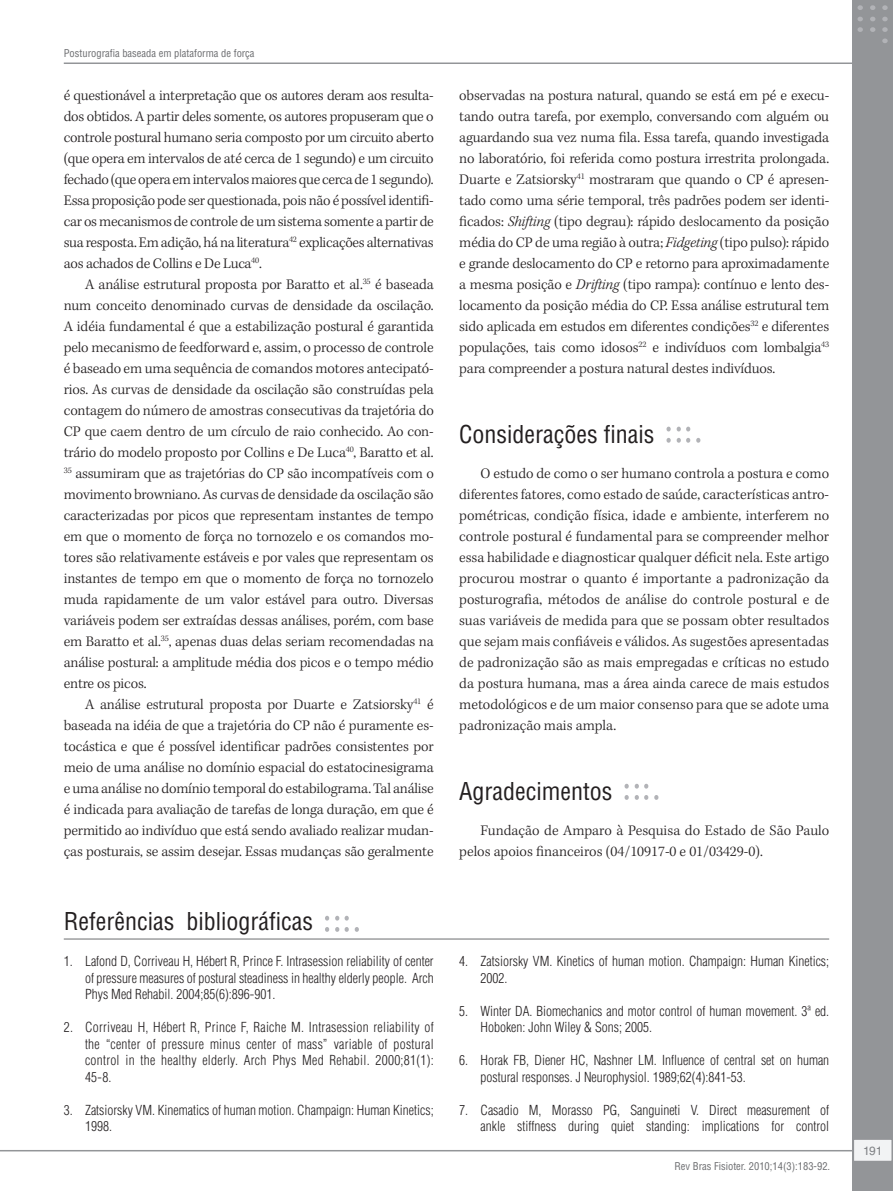
<style>
.page{position:relative;width:893px;height:1191px;background:#fff}
.page>*{position:absolute;margin:0;border:0;box-sizing:border-box;transform-origin:0 0}
.t1{font:condensed 24px "Helvetica LT Std";color:#231f20}
.t2{font:300 15px/21px "Kepler Std";letter-spacing:-.005em;color:#231f20;text-align:justify}
.t3{font:300 condensed 13.5px/16.5px "Helvetica LT Std";color:#231f20}
.t4{font:12px "Helvetica LT Std";color:#808285}
.t5{font:condensed 10.5px "Helvetica LT Std";color:#6c6d70}
.s1{font-style:italic}
</style>
<div class="page">
<svg style="left:696px;top:438px;width:4px;height:5px"></svg>
<svg style="left:677px;top:438px;width:13px;height:5px"></svg>
<svg style="left:666px;top:438px;width:5px;height:5px"></svg>
<svg style="left:677px;top:426px;width:13px;height:5px"></svg>
<svg style="left:666px;top:426px;width:5px;height:5px"></svg>
<svg style="left:654px;top:795px;width:4px;height:5px"></svg>
<svg style="left:635px;top:795px;width:13px;height:5px"></svg>
<svg style="left:624px;top:795px;width:5px;height:5px"></svg>
<svg style="left:635px;top:783px;width:13px;height:5px"></svg>
<svg style="left:624px;top:783px;width:5px;height:5px"></svg>
<hr style="left:0;top:1150px;width:879px;height:1px;background:#939598">
<hr style="left:64px;top:62px;width:810px;height:2px;background:#939598">
<div style="left:853px;top:0;width:40px;height:1191px;background:#939598"></div>
<div style="left:853px;top:1139px;width:39px;height:22px;background:#f2f3f4"></div>
<div style="left:853px;top:1138px;width:40px;height:24px;border:2px solid #939598"></div>
<svg style="left:857px;top:27px;width:6px;height:5px"></svg>
<svg style="left:857px;top:17px;width:6px;height:4px"></svg>
<svg style="left:857px;top:5px;width:6px;height:5px"></svg>
<svg style="left:870px;top:27px;width:5px;height:5px"></svg>
<svg style="left:870px;top:17px;width:5px;height:4px"></svg>
<svg style="left:870px;top:5px;width:5px;height:5px"></svg>
<svg style="left:882px;top:27px;width:6px;height:5px"></svg>
<svg style="left:882px;top:38px;width:6px;height:5px"></svg>
<svg style="left:882px;top:17px;width:6px;height:4px"></svg>
<svg style="left:882px;top:5px;width:6px;height:5px"></svg>
<hr style="left:64px;top:938px;width:765px;height:1px;background:#6c6d70">
<svg style="left:355px;top:927px;width:4px;height:4px"></svg>
<svg style="left:345px;top:927px;width:4px;height:4px"></svg>
<svg style="left:335px;top:927px;width:4px;height:4px"></svg>
<svg style="left:325px;top:927px;width:4px;height:4px"></svg>
<svg style="left:345px;top:915px;width:4px;height:5px"></svg>
<svg style="left:335px;top:915px;width:4px;height:5px"></svg>
<svg style="left:325px;top:915px;width:4px;height:5px"></svg>
<p class="t5" style="left:64px;top:46px;width:192px">Posturografia baseada em plataforma de força</p>
<p class="t2" style="left:64px;top:85px;width:371px">é questionável a interpretação que os autores deram aos resulta&shy;dos obtidos. A partir deles somente, os autores propuseram que o controle postural humano seria composto por um circuito aberto (que opera em intervalos de até cerca de 1 segundo) e um circuito fechado (que opera em intervalos maiores que cerca de 1 segundo).<br>Essa proposição pode ser questionada, pois não é possível identifi&shy;car os mecanismos de controle de um sistema somente a partir de sua resposta. Em adição, há na literatura<sup>42</sup> explicações alternativas aos achados de Collins e De Luca<sup>40</sup>.</p>
<p class="t2" style="left:64px;top:274px;width:371px;text-indent:21px">A análise estrutural proposta por Baratto et al.<sup>35</sup> é baseada num conceito denominado curvas de densidade da oscilação.<br>A idéia fundamental é que a estabilização postural é garantida pelo mecanismo de feedforward e, assim, o processo de controle é baseado em uma sequência de comandos motores antecipató&shy;rios. As curvas de densidade da oscilação são construídas pela contagem do número de amostras consecutivas da trajetória do CP que caem dentro de um círculo de raio conhecido. Ao con&shy;trário do modelo proposto por Collins e De Luca<sup>40</sup>, Baratto et al.<br><sup>35</sup> assumiram que as trajetórias do CP são incompatíveis com o movimento browniano. As curvas de densidade da oscilação são caracterizadas por picos que representam instantes de tempo em que o momento de força no tornozelo e os comandos mo&shy;tores são relativamente estáveis e por vales que representam os instantes de tempo em que o momento de força no tornozelo muda rapidamente de um valor estável para outro. Diversas variáveis podem ser extraídas dessas análises, porém, com base em Baratto et al.<sup>35</sup>, apenas duas delas seriam recomendadas na análise postural: a amplitude média dos picos e o tempo médio entre os picos.</p>
<p class="t2" style="left:64px;top:694px;width:371px;text-indent:21px">A análise estrutural proposta por Duarte e Zatsiorsky<sup>41</sup> é baseada na idéia de que a trajetória do CP não é puramente es&shy;tocástica e que é possível identificar padrões consistentes por meio de uma análise no domínio espacial do estatocinesigrama e uma análise no domínio temporal do estabilograma. Tal análise é indicada para avaliação de tarefas de longa duração, em que é permitido ao indivíduo que está sendo avaliado realizar mudan&shy;ças posturais, se assim desejar. Essas mudanças são geralmente</p>
<h1 class="t1" style="left:64px;top:906px;width:251px">Referências bibliográficas</h1>
<p class="t3" style="left:85px;top:953px;width:350px;text-align:justify;text-indent:-21px">1. Lafond D, Corriveau H, Hébert R, Prince F. Intrasession reliability of center of pressure measures of postural steadiness in healthy elderly people. Arch Phys Med Rehabil. 2004;85(6):896-901.</p>
<p class="t3" style="left:85px;top:1019px;width:350px;text-align:justify;text-indent:-21px">2. Corriveau H, Hébert R, Prince F, Raiche M. Intrasession reliability of the “center of pressure minus center of mass” variable of postural control in the healthy elderly. Arch Phys Med Rehabil. 2000;81(1):<br>45-8.</p>
<p class="t3" style="left:85px;top:1101px;width:350px;text-indent:-21px">3. Zatsiorsky VM. Kinematics of human motion. Champaign: Human Kinetics;<br>1998.</p>
<p class="t2" style="left:459px;top:85px;width:371px">observadas na postura natural, quando se está em pé e execu&shy;tando outra tarefa, por exemplo, conversando com alguém ou aguardando sua vez numa fila. Essa tarefa, quando investigada no laboratório, foi referida como postura irrestrita prolongada.<br>Duarte e Zatsiorsky<sup>41</sup> mostraram que quando o CP é apresen&shy;tado como uma série temporal, três padrões podem ser identi&shy;ficados: <span class="s1">Shifting</span> (tipo degrau): rápido deslocamento da posição média do CP de uma região à outra; <span class="s1">Fidgeting</span> (tipo pulso): rápido e grande deslocamento do CP e retorno para aproximadamente a mesma posição e <span class="s1">Drifting</span> (tipo rampa): contínuo e lento des&shy;locamento da posição média do CP. Essa análise estrutural tem sido aplicada em estudos em diferentes condições<sup>32</sup> e diferentes populações, tais como idosos<sup>22</sup> e indivíduos com lombalgia<sup>43 </sup>para compreender a postura natural destes indivíduos.</p>
<h1 class="t1" style="left:459px;top:419px;width:197px">Considerações finais</h1>
<p class="t2" style="left:459px;top:463px;width:371px;text-indent:21px">O estudo de como o ser humano controla a postura e como diferentes fatores, como estado de saúde, características antro&shy;pométricas, condição física, idade e ambiente, interferem no controle postural é fundamental para se compreender melhor essa habilidade e diagnosticar qualquer déficit nela. Este artigo procurou mostrar o quanto é importante a padronização da posturografia, métodos de análise do controle postural e de suas variáveis de medida para que se possam obter resultados que sejam mais confiáveis e válidos. As sugestões apresentadas de padronização são as mais empregadas e críticas no estudo da postura humana, mas a área ainda carece de mais estudos metodológicos e de um maior consenso para que se adote uma padronização mais ampla.</p>
<h1 class="t1" style="left:459px;top:776px;width:155px">Agradecimentos</h1>
<p class="t2" style="left:459px;top:820px;width:371px;text-indent:21px">Fundação de Amparo à Pesquisa do Estado de São Paulo pelos apoios financeiros (04/10917-0 e 01/03429-0).</p>
<p class="t3" style="left:480px;top:953px;width:350px;text-indent:-21px">4. Zatsiorsky VM. Kinetics of human motion. Champaign: Human Kinetics;<br>2002.</p>
<p class="t3" style="left:480px;top:1002px;width:350px;text-indent:-21px">5. Winter DA. Biomechanics and motor control of human movement. 3ª ed.<br>Hoboken: John Wiley &amp; Sons; 2005.</p>
<p class="t3" style="left:480px;top:1052px;width:350px;text-indent:-21px">6. Horak FB, Diener HC, Nashner LM. Influence of central set on human postural responses. J Neurophysiol. 1989;62(4):841-53.</p>
<p class="t3" style="left:459px;top:1101px;width:371px;text-align:right">7. Casadio M, Morasso PG, Sanguineti V. Direct measurement of ankle stiffness during quiet standing: implications for control</p>
<p class="t5" style="left:674px;top:1160px;width:157px">Rev Bras Fisioter. 2010;14(3):183-92.</p>
<p class="t4" style="left:863px;top:1143px;width:21px">191</p>
</div>
